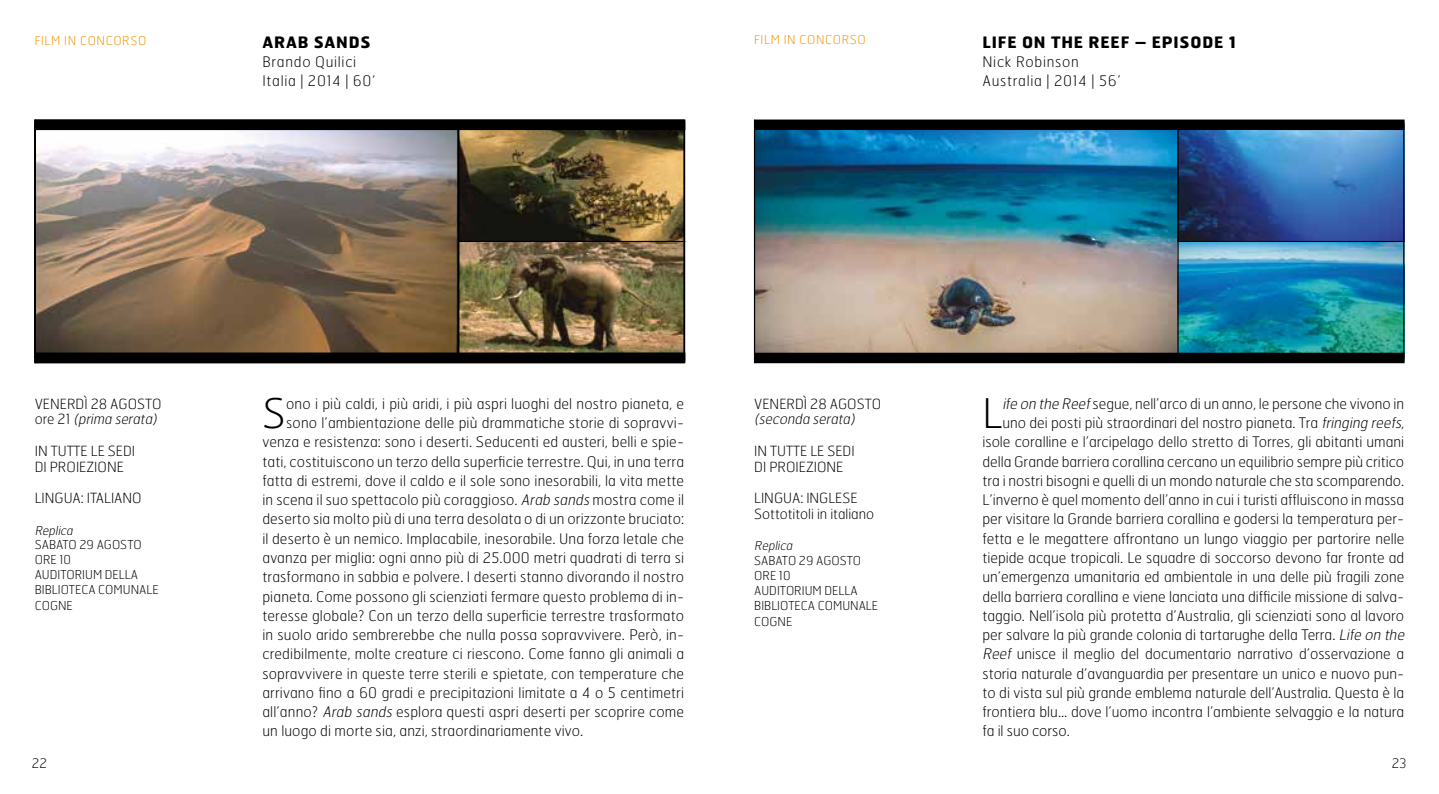
<style>
.page{position:relative;width:1439px;height:794px;background:#fff}
.page>*{position:absolute;margin:0;border:0;box-sizing:border-box;transform-origin:0 0}
.t1{font:100 40.77px "Hermes";color:#000}
.t2{font:700 15.75px "Hermes";letter-spacing:.05em;color:#000}
.t3{font:100 14.53px "Hermes";letter-spacing:.01em;color:#000}
.t4{font:100 14.53px/19.2px "Hermes";letter-spacing:.05em;color:#000}
.t5{font:100 14px/15.8px "Hermes";color:#000}
.t6{font:italic 100 14px "Hermes";color:#000}
.t7{font:100 13.12px "Hermes";color:#000}
.t8{font:100 12.25px/14.9px "Hermes";color:#000}
.t9{font:100 12.25px "Hermes";letter-spacing:.21em;color:#f39200}
.t10{font:italic 100 12.25px "Hermes";color:#000}
.s1{font-style:italic}
</style>
<div class="page">
<img style="left:36px;top:130px;width:647px;height:223px">
<hr style="left:457px;top:123px;width:2px;height:233px;background:#000">
<hr style="left:683px;top:121px;width:1px;height:240px;background:#000">
<hr style="left:34px;top:119px;width:1px;height:244px;background:#000">
<div style="left:35px;top:119px;width:650px;height:11px;background:#000"></div>
<div style="left:35px;top:353px;width:650px;height:10px;background:#000"></div>
<hr style="left:458px;top:241px;width:227px;height:1px;background:#000">
<img style="left:459px;top:123px;width:1px;height:233px">
<hr style="left:684px;top:121px;width:1px;height:240px;background:#000">
<hr style="left:35px;top:119px;width:1px;height:244px;background:#000">
<img style="left:755px;top:130px;width:648px;height:223px">
<div style="left:754px;top:119px;width:650px;height:11px;background:#000"></div>
<div style="left:754px;top:353px;width:650px;height:10px;background:#000"></div>
<hr style="left:1177px;top:241px;width:227px;height:1px;background:#000">
<img style="left:1178px;top:123px;width:1px;height:233px">
<hr style="left:1177px;top:123px;width:1px;height:233px;background:#000">
<hr style="left:1403px;top:121px;width:1px;height:240px;background:#000">
<hr style="left:754px;top:119px;width:1px;height:244px;background:#000">
<p class="t9" style="left:35px;top:33px;width:113px">film in concorso</p>
<p class="t9" style="left:754px;top:32px;width:113px">film in concorso</p>
<p class="t2" style="left:262px;top:32px;width:110px">ARAB SANDS</p>
<p class="t4" style="left:262px;top:52px;width:115px">Brando Quilici<br>Italia | 2014 | 60’</p>
<p class="t2" style="left:982px;top:32px;width:255px">LIFE ON THE REEF – EPISODE 1</p>
<p class="t4" style="left:982px;top:52px;width:140px">Nick Robinson<br>Australia | 2014 | 56’</p>
<p class="t5" style="left:35px;top:395px;width:128px">Venerdì 28 ag osto o r e 2 1 <span class="s1">(prima serata)</span></p>
<p class="t5" style="left:35px;top:442px;width:102px">in tutte le sedi di proiezione</p>
<p class="t5" style="left:35px;top:490px;width:109px">Ling ua: italian o</p>
<p class="t10" style="left:35px;top:522px;width:42px">Replica</p>
<p class="t8" style="left:35px;top:537px;width:15px">Sabat</p>
<p class="t8" style="left:35px;top:537px;width:108px;text-indent:34px">o 29 agosto ore 10<br>Auditorium della<br>Biblioteca</p>
<p class="t8" style="left:98px;top:582px;width:40px">comunale</p>
<p class="t8" style="left:35px;top:597px;width:24px">Cogne</p>
<h1 class="t1" style="left:262px;top:388px;width:25px">S</h1>
<p class="t3" style="left:286px;top:394px;width:399px">ono i più caldi, i più aridi, i più aspri luoghi del nostro pianeta, e</p>
<p class="t3" style="left:286px;top:414px;width:399px">sono l’ambientazione delle più drammatiche storie di sopravvi-</p>
<p class="t3" style="left:262px;top:433px;width:423px">venza e resistenza: sono i deserti. Seducenti ed austeri, belli e spie-</p>
<p class="t3" style="left:262px;top:452px;width:423px">tati, costituiscono un terzo della superficie terrestre. Qui, in una terra</p>
<p class="t3" style="left:262px;top:471px;width:423px">fatta di estremi, dove il caldo e il sole sono inesorabili, la vita mette</p>
<p class="t3" style="left:262px;top:491px;width:423px">in scena il suo spettacolo più coraggioso. <span class="s1">Arab sands</span> mostra come il</p>
<p class="t3" style="left:262px;top:510px;width:423px">deserto sia molto più di una terra desolata o di un orizzonte bruciato:</p>
<p class="t3" style="left:262px;top:529px;width:423px">il deserto è un nemico. Implacabile, inesorabile. U na forza letale che</p>
<p class="t3" style="left:262px;top:548px;width:423px">avanza per miglia: ogni anno più di 25.000 metri quadrati di terra si</p>
<p class="t3" style="left:262px;top:568px;width:423px">trasformano in sabbia e polvere. I deserti stanno divorando il nostro</p>
<p class="t3" style="left:262px;top:587px;width:423px">pianeta. Come possono gli scienziati fermare questo problema di in-</p>
<p class="t3" style="left:262px;top:606px;width:423px">teresse globale? Con un terzo della superficie terrestre trasformato</p>
<p class="t3" style="left:262px;top:625px;width:423px">in suolo arido sembrerebbe che nulla possa sopravvivere. Però, in-</p>
<p class="t3" style="left:262px;top:645px;width:423px">credibilmente, molte creature ci riescono. Come fanno gli animali a</p>
<p class="t3" style="left:262px;top:664px;width:423px">sopravvivere in queste terre sterili e spietate, con temperature che</p>
<p class="t3" style="left:262px;top:683px;width:423px">arrivano fino a 60 gradi e precipitazioni limitate a 4 o 5 centimetri</p>
<p class="t3" style="left:262px;top:702px;width:423px">all’anno? <span class="s1">Arab sands</span> esplora questi aspri deserti per scoprire come</p>
<p class="t3" style="left:262px;top:722px;width:322px">un luogo di morte sia, anzi, straordinariamente vivo.</p>
<p class="t5" style="left:754px;top:395px;width:128px">Venerdì 28 ag osto</p>
<p class="t6" style="left:754px;top:410px;width:105px">(seconda serata)</p>
<p class="t5" style="left:754px;top:442px;width:102px">in tutte le sedi di proiezione</p>
<p class="t5" style="left:754px;top:490px;width:121px">Ling ua: Inglese<br>Sottotitoli in italiano</p>
<p class="t10" style="left:754px;top:538px;width:42px">Replica</p>
<p class="t8" style="left:754px;top:553px;width:15px">Sabat</p>
<p class="t8" style="left:754px;top:553px;width:108px;text-indent:34px">o 29 agosto ore 10<br>Auditorium della<br>Biblioteca</p>
<p class="t8" style="left:818px;top:597px;width:40px">comunale</p>
<p class="t8" style="left:754px;top:613px;width:24px">Cogne</p>
<h1 class="t1" style="left:982px;top:388px;width:21px">L</h1>
<p class="t3" style="left:1002px;top:394px;width:403px"><span class="s1">ife on the Reef</span>segue, nell’arco di un anno, le persone che vivono in</p>
<p class="t3" style="left:1002px;top:414px;width:403px">uno dei posti più straordinari del nostro pianeta. Tra <span class="s1">fringing reefs</span>,</p>
<p class="t3" style="left:982px;top:433px;width:423px">isole coralline e l’arcipelago dello stretto di Torres, gli abitanti umani</p>
<p class="t3" style="left:982px;top:452px;width:423px">della Grande barriera corallina cercano un equilibrio sempre più critico</p>
<p class="t3" style="left:982px;top:471px;width:423px">tra i nostri bisogni e quelli di un mondo naturale che sta scomparendo.</p>
<p class="t3" style="left:982px;top:491px;width:423px">L’inverno è quel momento dell’anno in cui i turisti affluiscono in massa</p>
<p class="t3" style="left:982px;top:510px;width:423px">per visitare la Grande barriera corallina e godersi la temperatura per-</p>
<p class="t3" style="left:982px;top:529px;width:423px">fetta e le megattere affrontano un lungo viaggio per partorire nelle</p>
<p class="t3" style="left:982px;top:548px;width:423px">tiepide acque tropicali. Le squadre di soccorso devono far fronte ad</p>
<p class="t3" style="left:982px;top:568px;width:423px">un’emergenza umanitaria ed ambientale in una delle più fragili zone</p>
<p class="t3" style="left:982px;top:587px;width:423px">della barriera corallina e viene lanciata una difficile missione di salva-</p>
<p class="t3" style="left:982px;top:606px;width:423px">taggio. Nell’isola più protetta d’Australia, gli scienziati sono al lavoro</p>
<p class="t3" style="left:982px;top:625px;width:426px">per salvare la più grande colonia di tartarughe della Terra. <span class="s1">Life on the</span></p>
<p class="t3" style="left:982px;top:645px;width:423px"><span class="s1">Reef</span> unisce il meglio del documentario narrativo d’osservazione a</p>
<p class="t3" style="left:982px;top:664px;width:423px">storia naturale d’avanguardia per presentare un unico e nuovo pun-</p>
<p class="t3" style="left:982px;top:683px;width:423px">to di vista sul più grande emblema naturale dell’Australia. Questa è la</p>
<p class="t3" style="left:982px;top:702px;width:423px">frontiera blu… dove l’uomo incontra l’ambiente selvaggio e la natura</p>
<p class="t3" style="left:982px;top:722px;width:89px">fa il suo corso.</p>
<p class="t7" style="left:32px;top:755px;width:17px">22</p>
<p class="t7" style="left:1391px;top:755px;width:16px">23</p>
</div>
